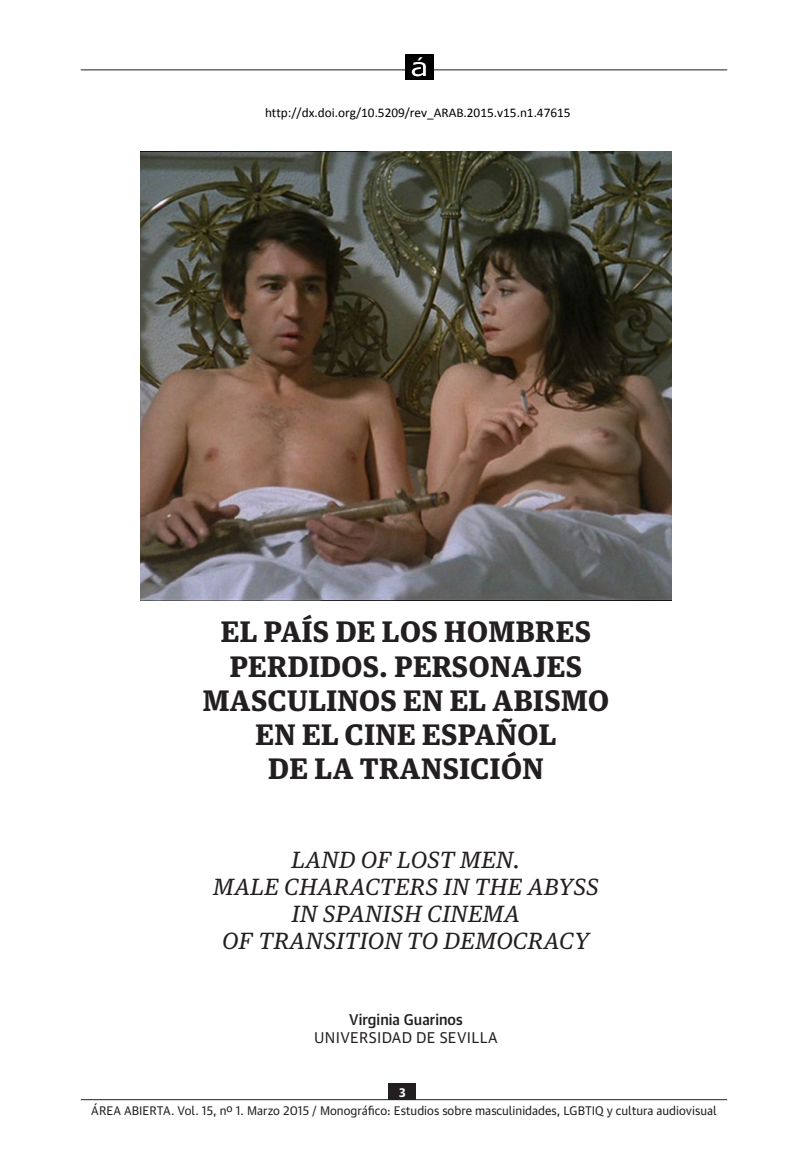
<style>
.page{position:relative;width:808px;height:1149px;background:#fff}
.page>*{position:absolute;margin:0;border:0;box-sizing:border-box;transform-origin:0 0}
.Titulo_esp{font:700 28.5px/34.2px "Guardian Text Egyp";letter-spacing:.015em;color:#231f20;text-align:center}
.Titulo_ingles{font:italic 22.5px "Guardian Text Egyp";letter-spacing:.015em;color:#231f20}
.t1{font:15px "Guardian Text Sans";letter-spacing:.02em;color:#231f20}
.Firma_nombre{font:500 15px "Guardian Text Sans";color:#231f20}
.t2{font:13.35px "Calibri";color:#000}
.Folio_area{font:12px "Guardian Text Sans";color:#231f20}
.Folio_numero{font:700 12px "Guardian Text Sans";color:#fff}
</style>
<div class="page">
<img style="left:140px;top:151px;width:531px;height:449px">
<hr style="left:81px;top:69px;width:646px;height:1px;background:#231f20">
<img style="left:406px;top:54px;width:27px;height:26px">
<hr style="left:81px;top:1098px;width:646px;height:1px;background:#231f20">
<div style="left:389px;top:1083px;width:27px;height:16px;background:#231f20"></div>
<p class="t2" style="left:265px;top:107px;width:307px">http://dx.doi.org/10.5209/rev_ARAB.2015.v15.n1.47615</p>
<p class="Titulo_esp" style="left:221px;top:612px;width:372px">EL PAÍS DE LOS HOMBRES</p>
<p class="Titulo_esp" style="left:203px;top:646px;width:408px">PERDIDOS. PERSONAJES<br>MASCULINOS EN EL ABISMO</p>
<p class="Titulo_esp" style="left:256px;top:714px;width:302px">EN EL CINE ESPAÑOL</p>
<p class="Titulo_esp" style="left:268px;top:749px;width:277px">DE LA TRANSICIÓN</p>
<p class="Titulo_ingles" style="left:291px;top:840px;width:231px">LAND OF LOST MEN.</p>
<p class="Titulo_ingles" style="left:213px;top:867px;width:387px">MALE CHARACTERS IN THE ABYSS</p>
<p class="Titulo_ingles" style="left:292px;top:894px;width:230px">IN SPANISH CINEMA</p>
<p class="Titulo_ingles" style="left:222px;top:921px;width:368px">OF TRANSITION TO DEMOCRACY</p>
<p class="Firma_nombre" style="left:349px;top:1009px;width:115px">Virginia Guarinos</p>
<p class="t1" style="left:314px;top:1027px;width:185px">UNIVERSIDAD DE SEVILLA</p>
<p class="Folio_numero" style="left:399px;top:1084px;width:8px">3</p>
<p class="Folio_area" style="left:91px;top:1102px;width:627px">ÁREA ABIERTA. Vol. 15, nº 1. Marzo 2015 / Monográfico: Estudios sobre masculinidades, LGBTIQ y cultura audiovisual</p>
</div>
